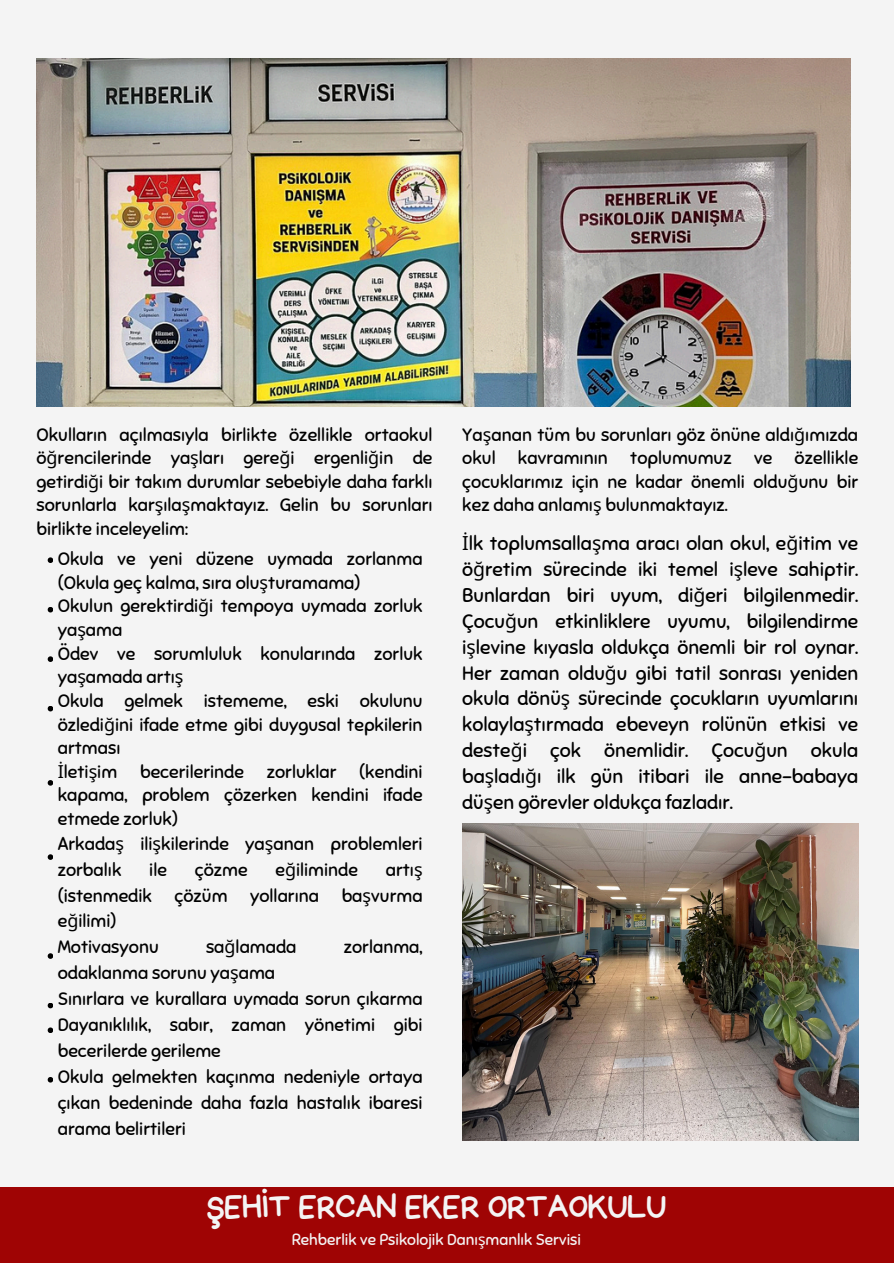
<style>
.page{position:relative;width:894px;height:1264px;background:#fff}
.page>*{position:absolute;margin:0;border:0;box-sizing:border-box;transform-origin:0 0}
.t1{font:33px "Handyman";color:#f4f4f4}
.t2{font:19.5px/25.8px "Sniglet";color:#000;text-align:justify}
.t3{font:18px/23.7px "Sniglet";color:#000}
.t4{font:15.6px "Sniglet";color:#f4f4f4}
.s1{font-family:"Noto Sans"}
</style>
<div class="page">
<div style="left:0;top:0;width:892px;height:1262px;background:#f4f4f4"></div>
<div style="left:0;top:1187px;width:892px;height:75px;background:#9f0404"></div>
<svg style="left:48px;top:557px;width:5px;height:6px"></svg>
<svg style="left:48px;top:607px;width:5px;height:5px"></svg>
<svg style="left:48px;top:656px;width:5px;height:6px"></svg>
<svg style="left:48px;top:706px;width:5px;height:5px"></svg>
<svg style="left:48px;top:780px;width:5px;height:5px"></svg>
<svg style="left:48px;top:854px;width:5px;height:5px"></svg>
<svg style="left:48px;top:953px;width:5px;height:5px"></svg>
<svg style="left:48px;top:1003px;width:5px;height:5px"></svg>
<svg style="left:48px;top:1027px;width:5px;height:6px"></svg>
<svg style="left:48px;top:1077px;width:5px;height:5px"></svg>
<img style="left:36px;top:58px;width:814px;height:348px">
<img style="left:462px;top:823px;width:396px;height:316px">
<h1 class="t3" style="left:36px;top:422px;width:397px;text-align:justify">Okulların açılmasıyla birlikte özellikle ortaokul ö<span class="s1">ğ</span>rencilerinde ya<span class="s1">ş</span>ları gere<span class="s1">ğ</span>i ergenli<span class="s1">ğ</span>in de getirdi<span class="s1">ğ</span>i bir takım durumlar sebebiyle daha farklı sorunlarla kar<span class="s1">ş</span>ıla<span class="s1">ş</span>maktayız. Gelin bu sorunları birlikte inceleyelim:</h1>
<h1 class="t3" style="left:58px;top:547px;width:366px">Okula ve yeni düzene uymada zorlanma (Okula geç kalma, sıra olu<span class="s1">ş</span>turamama)<br>Okulun gerektirdi<span class="s1">ğ</span>i tempoya uymada zorluk ya<span class="s1">ş</span>ama<br>Ödev ve sorumluluk konularında zorluk ya<span class="s1">ş</span>amada artı<span class="s1">ş<br></span>Okula gelmek istememe, eski okulunu özledi<span class="s1">ğ</span>ini ifade etme gibi duygusal tepkilerin artması<br><span class="s1">İ</span>leti<span class="s1">ş</span>im</h1>
<h1 class="t3" style="left:58px;top:759px;width:366px;line-height:24.5px;text-indent:301px">(kendini kapama, problem çözerken kendini ifade etmede zorluk)<br>Arkada<span class="s1">ş</span> ili<span class="s1">ş</span>kilerinde ya<span class="s1">ş</span>anan problemleri zorbalık</h1>
<h1 class="t3" style="left:140px;top:760px;width:105px">becerilerinde</h1>
<h1 class="t3" style="left:267px;top:760px;width:71px">zorluklar</h1>
<h1 class="t3" style="left:149px;top:857px;width:19px">ile</h1>
<h1 class="t3" style="left:195px;top:857px;width:54px">çözme</h1>
<h1 class="t3" style="left:275px;top:857px;width:84px">e<span class="s1">ğ</span>iliminde</h1>
<h1 class="t3" style="left:385px;top:857px;width:38px">artı<span class="s1">ş</span></h1>
<h1 class="t3" style="left:58px;top:883px;width:96px">(istenmedik</h1>
<h1 class="t3" style="left:174px;top:883px;width:55px">çözüm</h1>
<h1 class="t3" style="left:250px;top:883px;width:70px">yollarına</h1>
<h1 class="t3" style="left:341px;top:883px;width:82px">ba<span class="s1">ş</span>vurma</h1>
<h1 class="t3" style="left:58px;top:908px;width:103px;line-height:25.8px">e<span class="s1">ğ</span>ilimi)<br>Motivasyonu</h1>
<h1 class="t3" style="left:206px;top:935px;width:92px">sa<span class="s1">ğ</span>lamada</h1>
<h1 class="t3" style="left:344px;top:935px;width:80px">zorlanma,</h1>
<h1 class="t3" style="left:58px;top:960px;width:366px;line-height:25.8px">odaklanma sorunu ya<span class="s1">ş</span>ama<br>Sınırlara ve kurallara uymada sorun çıkarma Dayanıklılık, sabır, zaman yönetimi gibi becerilerde gerileme<br>Okula gelmekten kaçınma nedeniyle ortaya çıkan bedeninde daha fazla hastalık ibaresi arama belirtileri</h1>
<h1 class="t3" style="left:462px;top:422px;width:397px;text-align:justify">Ya<span class="s1">ş</span>anan tüm bu sorunları göz önüne aldı<span class="s1">ğ</span>ımızda okul kavramının toplumumuz ve özellikle çocuklarımız için ne kadar önemli oldu<span class="s1">ğ</span>unu bir kez daha anlamı<span class="s1">ş</span> bulunmaktayız.</h1>
<p class="t2" style="left:462px;top:530px;width:397px"><span class="s1">İ</span>lk toplumsalla<span class="s1">ş</span>ma aracı olan okul, e<span class="s1">ğ</span>itim ve ö<span class="s1">ğ</span>retim sürecinde iki temel i<span class="s1">ş</span>leve sahiptir.<br>Bunlardan biri uyum, di<span class="s1">ğ</span>eri bilgilenmedir.<br>Çocu<span class="s1">ğ</span>un etkinliklere uyumu, bilgilendirme i<span class="s1">ş</span>levine kıyasla oldukça önemli bir rol oynar.<br>Her zaman oldu<span class="s1">ğ</span>u gibi tatil sonrası yeniden okula dönü<span class="s1">ş</span> sürecinde çocukların uyumlarını kolayla<span class="s1">ş</span>tırmada ebeveyn rolünün etkisi ve deste<span class="s1">ğ</span>i çok önemlidir. Çocu<span class="s1">ğ</span>un okula ba<span class="s1">ş</span>ladı<span class="s1">ğ</span>ı ilk gün itibari ile anne-babaya dü<span class="s1">ş</span>en görevler oldukça fazladır.</p>
<p class="t1" style="left:207px;top:1190px;width:460px">ŞEHİT ERCAN EKER ORTAOKULU</p>
<p class="t4" style="left:292px;top:1230px;width:290px">Rehberlik ve Psikolojik Danı<span class="s1">ş</span>manlık Servisi</p>
</div>
